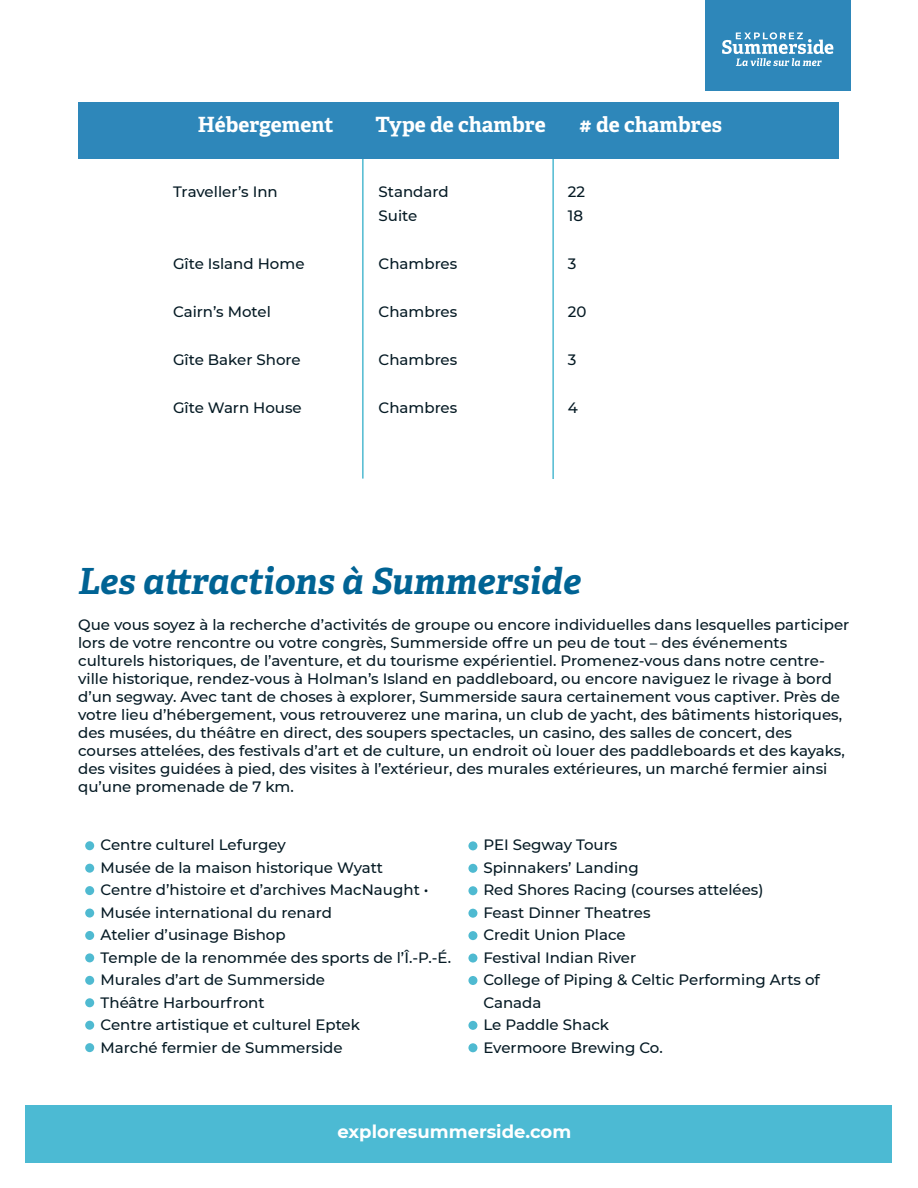
<style>
.page{position:relative;width:918px;height:1188px;background:#fff}
.page>*{position:absolute;margin:0;border:0;box-sizing:border-box;transform-origin:0 0}
.t1{font:italic 700 36px "Adelle";color:#006394}
.t2{font:700 21px "Adelle";letter-spacing:-.005em;color:#fff}
.t3{font:700 18px "Montserrat";color:#fff}
.t4{font:500 15px/22.5px "Montserrat";color:#051a24}
</style>
<div class="page">
<div style="left:26px;top:1105px;width:866px;height:57px;background:#4cbad3"></div>
<div style="left:705px;top:0;width:145px;height:92px;background:#2e87ba"></div>
<svg style="left:722px;top:32px;width:111px;height:34px"></svg>
<hr style="left:362px;top:158px;width:2px;height:321px;background:#4fbad1">
<hr style="left:552px;top:159px;width:2px;height:320px;background:#4fbad1">
<div style="left:468px;top:841px;width:9px;height:9px;background:#4fbad1;border-radius:50%"></div>
<div style="left:468px;top:864px;width:9px;height:9px;background:#4fbad1;border-radius:50%"></div>
<div style="left:468px;top:886px;width:9px;height:9px;background:#4fbad1;border-radius:50%"></div>
<div style="left:468px;top:909px;width:9px;height:9px;background:#4fbad1;border-radius:50%"></div>
<div style="left:468px;top:931px;width:9px;height:9px;background:#4fbad1;border-radius:50%"></div>
<div style="left:468px;top:954px;width:9px;height:9px;background:#4fbad1;border-radius:50%"></div>
<div style="left:468px;top:976px;width:9px;height:9px;background:#4fbad1;border-radius:50%"></div>
<div style="left:468px;top:1021px;width:9px;height:9px;background:#4fbad1;border-radius:50%"></div>
<div style="left:468px;top:1043px;width:9px;height:9px;background:#4fbad1;border-radius:50%"></div>
<div style="left:85px;top:841px;width:9px;height:9px;background:#4fbad1;border-radius:50%"></div>
<div style="left:85px;top:864px;width:9px;height:9px;background:#4fbad1;border-radius:50%"></div>
<div style="left:85px;top:886px;width:9px;height:9px;background:#4fbad1;border-radius:50%"></div>
<div style="left:85px;top:909px;width:9px;height:9px;background:#4fbad1;border-radius:50%"></div>
<div style="left:85px;top:931px;width:9px;height:9px;background:#4fbad1;border-radius:50%"></div>
<div style="left:85px;top:953px;width:9px;height:9px;background:#4fbad1;border-radius:50%"></div>
<div style="left:85px;top:976px;width:9px;height:9px;background:#4fbad1;border-radius:50%"></div>
<div style="left:85px;top:1021px;width:9px;height:9px;background:#4fbad1;border-radius:50%"></div>
<div style="left:85px;top:1043px;width:9px;height:9px;background:#4fbad1;border-radius:50%"></div>
<div style="left:85px;top:998px;width:9px;height:9px;background:#4fbad1;border-radius:50%"></div>
<div style="left:79px;top:102px;width:760px;height:56px;background:#2e87ba"></div>
<h2 class="t2" style="left:198px;top:111px;width:137px">Hébergement</h2>
<h2 class="t2" style="left:375px;top:111px;width:172px">Type de chambre</h2>
<h2 class="t2" style="left:579px;top:111px;width:144px"># de chambres</h2>
<p class="t4" style="left:173px;top:179px;width:106px">Traveller’s Inn</p>
<p class="t4" style="left:173px;top:251px;width:133px">Gîte Island Home</p>
<p class="t4" style="left:173px;top:299px;width:99px">Cairn’s Motel</p>
<p class="t4" style="left:173px;top:347px;width:129px">Gîte Baker Shore</p>
<p class="t4" style="left:173px;top:395px;width:130px">Gîte Warn House</p>
<p class="t4" style="left:379px;top:179px;width:72px;line-height:24px">Standard<br>Suite</p>
<p class="t4" style="left:379px;top:251px;width:80px">Chambres</p>
<p class="t4" style="left:379px;top:299px;width:80px">Chambres</p>
<p class="t4" style="left:379px;top:347px;width:80px">Chambres</p>
<p class="t4" style="left:379px;top:395px;width:80px">Chambres</p>
<p class="t4" style="left:568px;top:179px;width:19px;line-height:24px">22<br>18</p>
<p class="t4" style="left:568px;top:251px;width:10px">3</p>
<p class="t4" style="left:568px;top:299px;width:20px">20</p>
<p class="t4" style="left:568px;top:347px;width:10px">3</p>
<p class="t4" style="left:568px;top:395px;width:12px">4</p>
<h1 class="t1" style="left:78px;top:558px;width:504px">Les attractions à Summerside</h1>
<p class="t4" style="left:78px;top:615px;width:773px;line-height:18px">Que vous soyez à la recherche d’activités de groupe ou encore individuelles dans lesquelles participer lors de votre rencontre ou votre congrès, Summerside offre un peu de tout – des événements culturels historiques, de l’aventure, et du tourisme expérientiel. Promenez-vous dans notre centre&shy;ville historique, rendez-vous à Holman’s Island en paddleboard, ou encore naviguez le rivage à bord d’un segway. Avec tant de choses à explorer, Summerside saura certainement vous captiver. Près de votre lieu d’hébergement, vous retrouverez une marina, un club de yacht, des bâtiments historiques, des musées, du théâtre en direct, des soupers spectacles, un casino, des salles de concert, des courses attelées, des festivals d’art et de culture, un endroit où louer des paddleboards et des kayaks, des visites guidées à pied, des visites à l’extérieur, des murales extérieures, un marché fermier ainsi qu’une promenade de 7 km.</p>
<p class="t4" style="left:101px;top:833px;width:352px">Centre culturel Lefurgey<br>Musée de la maison historique Wyatt<br>Centre d’histoire et d’archives MacNaught •<br>Musée international du renard<br>Atelier d’usinage Bishop<br>Temple de la renommée des sports de l’Î.-P.-É.<br>Murales d’art de Summerside<br>Théâtre Harbourfront<br>Centre artistique et culturel Eptek<br>Marché fermier de Summerside</p>
<p class="t4" style="left:483px;top:833px;width:338px">PEI Segway Tours<br>Spinnakers’ Landing<br>Red Shores Racing (courses attelées)<br>Feast Dinner Theatres<br>Credit Union Place<br>Festival Indian River<br>College of Piping &amp; Celtic Performing Arts of<br>Canada<br>Le Paddle Shack<br>Evermoore Brewing Co.</p>
<p class="t3" style="left:338px;top:1119px;width:235px">exploresummerside.com</p>
</div>
